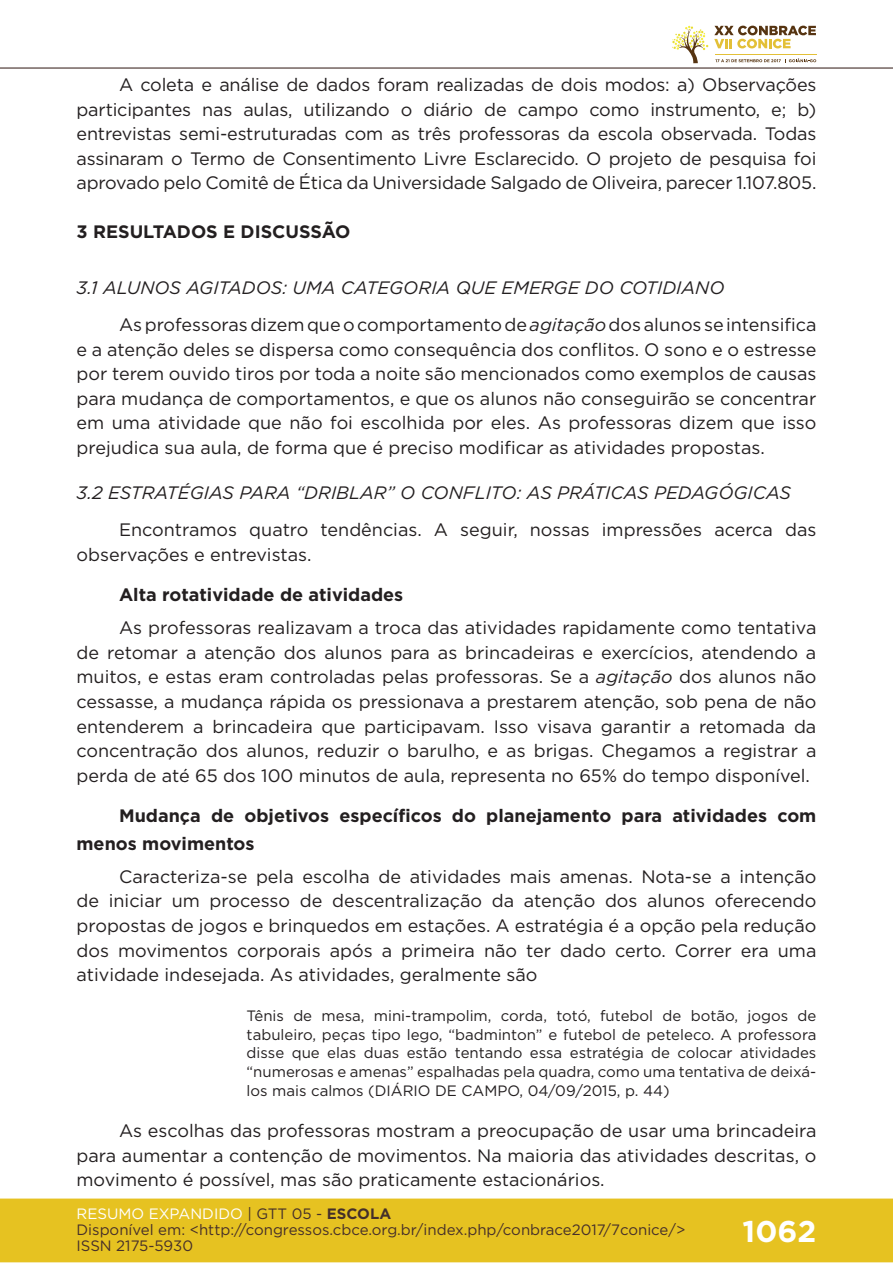
<style>
.page{position:relative;width:893px;height:1263px;background:#fff}
.page>*{position:absolute;margin:0;border:0;box-sizing:border-box;transform-origin:0 0}
.t1{font:700 30px "Gotham";color:#fff}
.t2{font:18px/24.6px "Gotham";color:#231f20;text-align:justify}
.t3{font:700 18px/27.6px "Gotham";color:#231f20}
.t4{font:italic 18px "Gotham";color:#231f20}
.t5{font:15px/18.6px "Gotham";color:#231f20;text-align:justify}
.t6{font:15px/16px "Gotham";color:#462f2a}
.s1{font-style:italic}
.s2{color:#fff}
.s3{color:#442f2a}
.s4{font-weight:700;color:#442f2a}
</style>
<div class="page">
<div style="left:0;top:1198px;width:893px;height:64px;background:#e6c221;border:2px solid #e6c221"></div>
<hr style="left:0;top:67px;width:893px;height:2px;background:#442f2a">
<svg style="left:672px;top:26px;width:144px;height:37px"></svg>
<p class="t2" style="left:77px;top:72px;width:741px;text-indent:43px">A coleta e análise de dados foram realizadas de dois modos: a) Observações participantes nas aulas, utilizando o diário de campo como instrumento, e; b) entrevistas semi-estruturadas com as três professoras da escola observada. Todas assinaram o Termo de Consentimento Livre Esclarecido. O projeto de pesquisa foi aprovado pelo Comitê de Ética da Universidade Salgado de Oliveira, parecer 1.107.805.</p>
<p class="t3" style="left:77px;top:218px;width:275px">3 RESULTADOS E DISCUSSÃO</p>
<p class="t2" style="left:119px;top:268px;width:699px;line-height:37.3px;text-indent:-43px"><span class="s1">3.1 ALUNOS AGITADOS: UMA CATEGORIA QUE EMERGE DO COTIDIANO<br></span>As professoras dizem que o comportamento de <span class="s1">agitação</span> dos alunos se intensifica</p>
<p class="t2" style="left:77px;top:337px;width:741px">e a atenção deles se dispersa como consequência dos conflitos. O sono e o estresse por terem ouvido tiros por toda a noite são mencionados como exemplos de causas para mudança de comportamentos, e que os alunos não conseguirão se concentrar em uma atividade que não foi escolhida por eles. As professoras dizem que isso prejudica sua aula, de forma que é preciso modificar as atividades propostas.</p>
<p class="t4" style="left:77px;top:481px;width:716px">3.2 ESTRATÉGIAS PARA “DRIBLAR” O CONFLITO: AS PRÁTICAS PEDAGÓGICAS</p>
<p class="t2" style="left:77px;top:517px;width:741px;text-indent:43px">Encontramos quatro tendências. A seguir, nossas impressões acerca das observações e entrevistas.</p>
<p class="t3" style="left:119px;top:581px;width:286px">Alta rotatividade de atividades</p>
<p class="t2" style="left:77px;top:615px;width:741px;text-indent:43px">As professoras realizavam a troca das atividades rapidamente como tentativa de retomar a atenção dos alunos para as brincadeiras e exercícios, atendendo a muitos, e estas eram controladas pelas professoras. Se a <span class="s1">agitação</span> dos alunos não cessasse, a mudança rápida os pressionava a prestarem atenção, sob pena de não entenderem a brincadeira que participavam. Isso visava garantir a retomada da concentração dos alunos, reduzir o barulho, e as brigas. Chegamos a registrar a perda de até 65 dos 100 minutos de aula, representa no 65% do tempo disponível.</p>
<p class="t3" style="left:77px;top:802px;width:741px;text-indent:43px">Mudança de objetivos específicos do planejamento para atividades com menos movimentos</p>
<p class="t2" style="left:77px;top:864px;width:741px;text-indent:43px">Caracteriza-se pela escolha de atividades mais amenas. Nota-se a intenção de iniciar um processo de descentralização da atenção dos alunos oferecendo propostas de jogos e brinquedos em estações. A estratégia é a opção pela redução dos movimentos corporais após a primeira não ter dado certo. Correr era uma atividade indesejada. As atividades, geralmente são</p>
<p class="t5" style="left:247px;top:1006px;width:571px">Tênis de mesa, mini-trampolim, corda, totó, futebol de botão, jogos de tabuleiro, peças tipo lego, “badminton” e futebol de peteleco. A professora disse que elas duas estão tentando essa estratégia de colocar atividades “numerosas e amenas” espalhadas pela quadra, como uma tentativa de deixá&shy;los mais calmos (DIÁRIO DE CAMPO, 04/09/2015, p. 44)</p>
<p class="t2" style="left:77px;top:1118px;width:741px;text-indent:43px">As escolhas das professoras mostram a preocupação de usar uma brincadeira para aumentar a contenção de movimentos. Na maioria das atividades descritas, o movimento é possível, mas são praticamente estacionários.</p>
<p class="t6" style="left:77px;top:1205px;width:610px"><span class="s2">RESUMO EXPANDIDO</span> <span class="s3">| GTT 05 -</span> <span class="s4">ESCOLA<br></span>Disponível em: &lt;http://congressos.cbce.org.br/index.php/conbrace2017/7conice/&gt;<br>ISSN 2175-5930</p>
<h1 class="t1" style="left:743px;top:1212px;width:75px">1062</h1>
</div>
